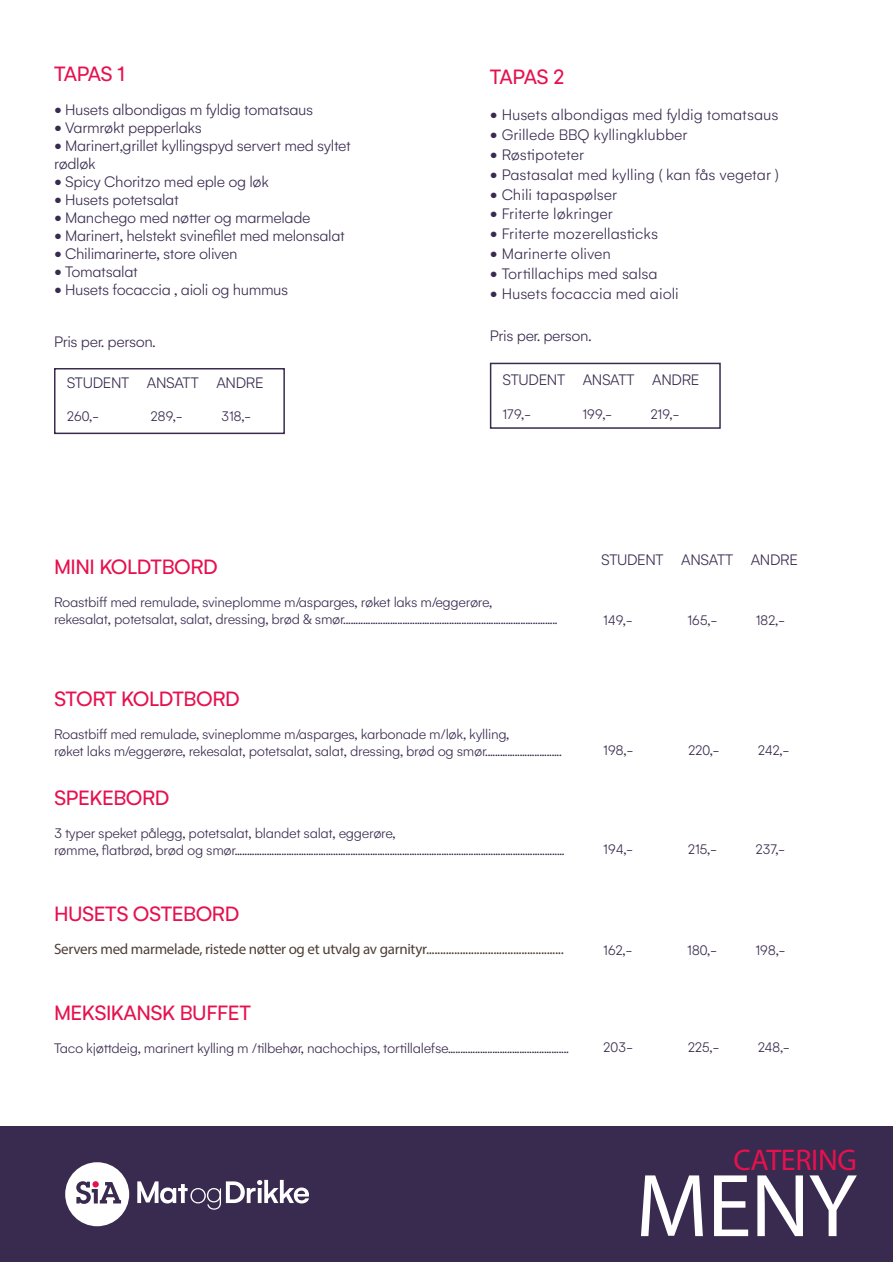
<style>
.page{position:relative;width:893px;height:1263px;background:#fff}
.page>*{position:absolute;margin:0;border:0;box-sizing:border-box;transform-origin:0 0}
.t1{font:90px "Myriad Pro";color:#fff}
.t2{font:30px "Myriad Pro";letter-spacing:-.01em;color:#e6114e}
.t3{font:22.5px "Gelion";letter-spacing:-.02em;color:#e6114e}
.t4{font:300 16.5px/18px "Gelion";letter-spacing:-.02em;color:#392b4f}
.t5{font:300 16.5px "Gelion";color:#392b4f}
.t6{font:300 15px/16.5px "Gelion";letter-spacing:-.02em;color:#392b4f}
.t7{font:15px "Myriad Pro";letter-spacing:-.02em;color:#503f37}
</style>
<div class="page">
<div style="left:0;top:1126px;width:893px;height:136px;background:#392b4f"></div>
<div style="left:65px;top:1162px;width:64px;height:64px;background:#fff;border-radius:50%"></div>
<svg style="left:76px;top:1181px;width:45px;height:23px"></svg>
<div style="left:92px;top:1181px;width:7px;height:6px;background:#e6124d;border-radius:50%"></div>
<svg style="left:137px;top:1180px;width:172px;height:30px"></svg>
<div style="left:54px;top:368px;width:231px;height:66px;border:2px solid #392b4f"></div>
<div style="left:490px;top:363px;width:231px;height:66px;border:2px solid #392b4f"></div>
<h3 class="t3" style="left:54px;top:60px;width:73px">TAPAS 1</h3>
<p class="t4" style="left:54px;top:101px;width:261px">• Husets albondigas m fyldig tomatsaus</p>
<p class="t4" style="left:54px;top:119px;width:149px">• Varmrøkt pepperlaks</p>
<p class="t4" style="left:54px;top:137px;width:298px">• Marinert,grillet kyllingspyd servert med syltet rødløk</p>
<p class="t4" style="left:54px;top:173px;width:216px">• Spicy Choritzo med eple og løk</p>
<p class="t4" style="left:54px;top:191px;width:126px">• Husets potetsalat</p>
<p class="t4" style="left:54px;top:209px;width:258px">• Manchego med nøtter og marmelade</p>
<p class="t4" style="left:54px;top:227px;width:292px">• Marinert, helstekt svinefilet med melonsalat</p>
<p class="t4" style="left:54px;top:245px;width:185px">• Chilimarinerte, store oliven</p>
<p class="t4" style="left:54px;top:263px;width:86px">• Tomatsalat</p>
<p class="t4" style="left:54px;top:281px;width:236px">• Husets focaccia , aioli og hummus</p>
<h3 class="t3" style="left:490px;top:64px;width:76px">TAPAS 2</h3>
<p class="t5" style="left:490px;top:106px;width:290px">• Husets albondigas med fyldig tomatsaus</p>
<p class="t5" style="left:490px;top:126px;width:199px">• Grillede BBQ kyllingklubber</p>
<p class="t4" style="left:490px;top:146px;width:96px">• Røstipoteter</p>
<p class="t5" style="left:490px;top:165px;width:290px">• Pastasalat med kylling ( kan fås vegetar )</p>
<p class="t5" style="left:490px;top:185px;width:129px">• Chili tapaspølser</p>
<p class="t5" style="left:490px;top:205px;width:125px">• Friterte løkringer</p>
<p class="t5" style="left:490px;top:225px;width:170px">• Friterte mozerellasticks</p>
<p class="t5" style="left:490px;top:244px;width:123px">• Marinerte oliven</p>
<p class="t5" style="left:490px;top:264px;width:169px">• Tortillachips med salsa</p>
<p class="t5" style="left:490px;top:284px;width:190px">• Husets focaccia med aioli</p>
<p class="t4" style="left:54px;top:333px;width:103px">Pris per. person.</p>
<p class="t4" style="left:490px;top:326px;width:103px">Pris per. person.</p>
<p class="t4" style="left:67px;top:373px;width:198px">STUDENT ANSATT ANDRE</p>
<p class="t6" style="left:67px;top:407px;width:34px">260,-</p>
<p class="t6" style="left:150px;top:407px;width:34px">289,-</p>
<p class="t6" style="left:221px;top:407px;width:32px">318,-</p>
<p class="t4" style="left:503px;top:371px;width:198px">STUDENT ANSATT ANDRE</p>
<p class="t6" style="left:503px;top:405px;width:30px">179,-</p>
<p class="t6" style="left:582px;top:405px;width:31px">199,-</p>
<p class="t6" style="left:651px;top:405px;width:31px">219,-</p>
<h3 class="t3" style="left:54px;top:554px;width:165px">MINI KOLDTBORD</h3>
<p class="t6" style="left:54px;top:594px;width:505px">Roastbiff med remulade, svineplomme m/asparges, røket laks m/eggerøre,<br>rekesalat, potetsalat, salat, dressing, brød &amp; smør.......................................................................................</p>
<h3 class="t3" style="left:54px;top:686px;width:187px">STORT KOLDTBORD</h3>
<p class="t6" style="left:54px;top:726px;width:509px">Roastbiff med remulade, svineplomme m/asparges, karbonade m/løk, kylling,<br>røket laks m/eggerøre, rekesalat, potetsalat, salat, dressing, brød og smør...............................</p>
<h3 class="t3" style="left:54px;top:785px;width:117px">SPEKEBORD</h3>
<p class="t6" style="left:54px;top:825px;width:512px">3 typer speket pålegg, potetsalat, blandet salat, eggerøre,<br>rømme, flatbrød, brød og smør......................................................................................................................................</p>
<h3 class="t3" style="left:54px;top:900px;width:187px">HUSETS OSTEBORD</h3>
<p class="t7" style="left:54px;top:940px;width:511px">Servers med marmelade, ristede nøtter og et utvalg av garnityr.................................................</p>
<h3 class="t3" style="left:54px;top:999px;width:198px">MEKSIKANSK BUFFET</h3>
<p class="t6" style="left:54px;top:1040px;width:516px">Taco kjøttdeig, marinert kylling m /tilbehør, nachochips, tortillalefse.................................................</p>
<p class="t4" style="left:601px;top:551px;width:198px">STUDENT ANSATT ANDRE</p>
<p class="t6" style="left:603px;top:612px;width:31px">149,-</p>
<p class="t6" style="left:687px;top:612px;width:32px">165,-</p>
<p class="t6" style="left:756px;top:612px;width:31px">182,-</p>
<p class="t6" style="left:603px;top:742px;width:32px">198,-</p>
<p class="t6" style="left:688px;top:742px;width:33px">220,-</p>
<p class="t6" style="left:758px;top:742px;width:33px">242,-</p>
<p class="t6" style="left:603px;top:841px;width:32px">194,-</p>
<p class="t6" style="left:688px;top:841px;width:31px">215,-</p>
<p class="t6" style="left:755px;top:841px;width:31px">237,-</p>
<p class="t6" style="left:603px;top:941px;width:31px">162,-</p>
<p class="t6" style="left:687px;top:941px;width:31px">180,-</p>
<p class="t6" style="left:755px;top:941px;width:32px">198,-</p>
<p class="t6" style="left:603px;top:1039px;width:31px">203-</p>
<p class="t6" style="left:688px;top:1039px;width:33px">225,-</p>
<p class="t6" style="left:758px;top:1039px;width:34px">248,-</p>
<h2 class="t2" style="left:733px;top:1141px;width:125px">CATERING</h2>
<h1 class="t1" style="left:636px;top:1150px;width:223px">MENY</h1>
</div>
